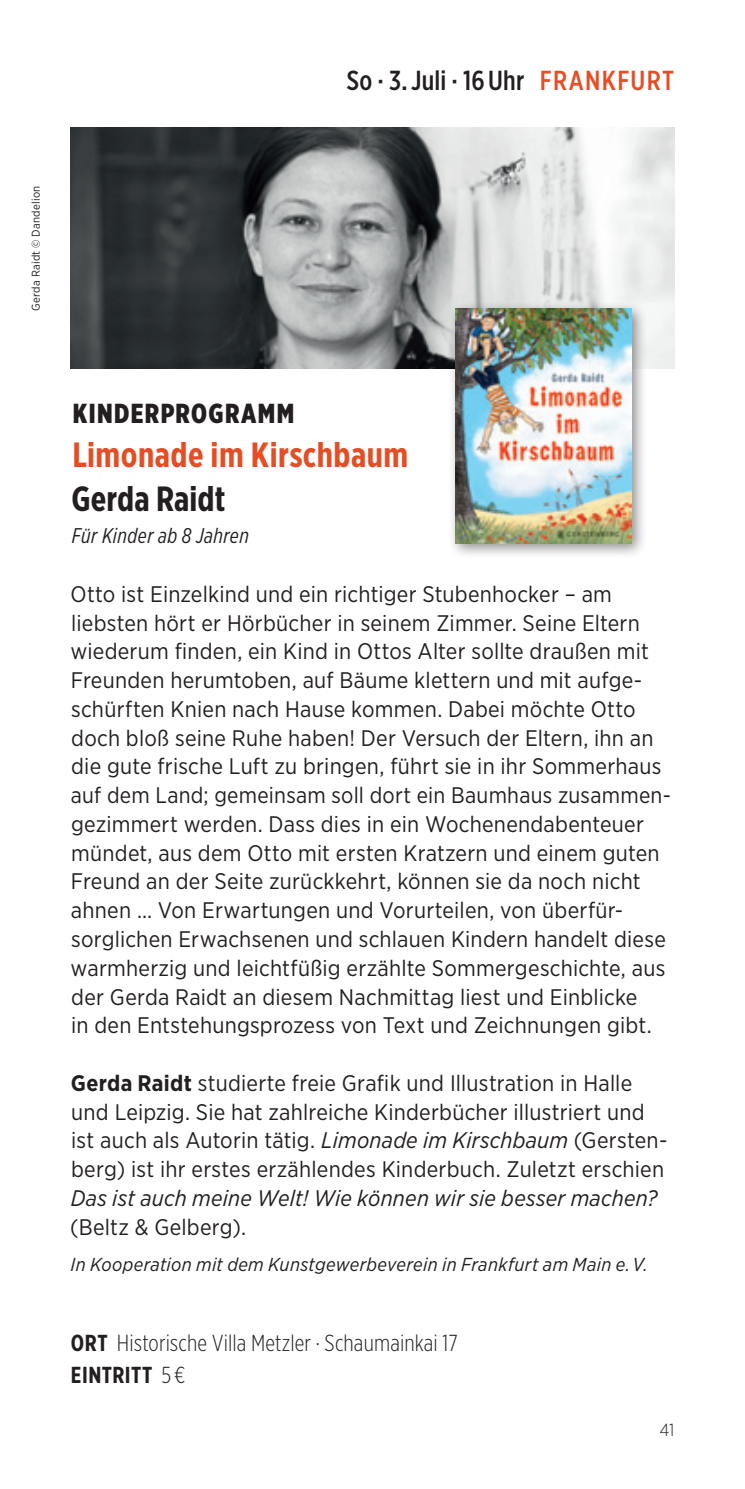
<style>
.page{position:relative;width:745px;height:1489px;background:#fff}
.page>*{position:absolute;margin:0;border:0;box-sizing:border-box;transform-origin:0 0}
.t1{font:700 35px "Gotham X Narrow";letter-spacing:.015em;color:#e64d25}
.t2{font:700 35px "Gotham X Narrow";letter-spacing:.005em;color:#231f20}
.t3{font:500 27.5px "Gotham X Narrow";letter-spacing:.04em;color:#231f20}
.t4{font:900 27.5px "Gotham X Narrow";letter-spacing:.05em;color:#231f20}
.t5{font:300 23px/31.2px "Gotham X Narrow";letter-spacing:.005em;color:#231f20}
.t6{font:22.5px/28.8px "Gotham Narrow";letter-spacing:.01em;color:#231f20}
.t7{font:italic 22.5px "Gotham Narrow";letter-spacing:.01em;color:#231f20}
.t8{font:italic 21.25px "Gotham X Narrow";letter-spacing:.02em;color:#231f20}
.t9{font:italic 18.75px "Gotham Narrow";letter-spacing:.015em;color:#231f20}
.t10{font:300 17.5px "Gotham Narrow";color:#231f20}
.t11{font:11.25px "Gotham Narrow";letter-spacing:.025em;color:#231f20}
.s1{color:#e64d25}
.s2{font-weight:700}
.s3{font-style:italic}
</style>
<div class="page">
<img style="left:71px;top:128px;width:602px;height:241px">
<div style="left:447px;top:300px;width:200px;height:258px;background:#231f20;opacity:.5"></div>
<img style="left:455px;top:309px;width:176px;height:234px">
<p class="t3" style="left:347px;top:64px;width:328px">So · 3. Juli · 16 Uhr <span class="s1">FRANKFURT</span></p>
<p class="t11" style="left:29px;top:310px;width:126px;rotate:-90deg">Gerda Raidt © Dandelion</p>
<p class="t4" style="left:73px;top:396px;width:223px">KINDERPROGRAMM</p>
<h1 class="t1" style="left:72px;top:433px;width:337px">Limonade im Kirschbaum</h1>
<h1 class="t2" style="left:71px;top:477px;width:155px">Gerda Raidt</h1>
<p class="t8" style="left:72px;top:523px;width:178px">Für Kinder ab 8 Jahren</p>
<p class="t6" style="left:70px;top:579px;width:601px">Otto ist Einzelkind und ein richtiger Stubenhocker – am liebsten hört er Hörbücher in seinem Zimmer. Seine Eltern wiederum finden, ein Kind in Ottos Alter sollte draußen mit Freunden herumtoben, auf Bäume klettern und mit aufge&shy;schürften Knien nach Hause kommen. Dabei möchte Otto doch bloß seine Ruhe haben! Der Versuch der Eltern, ihn an die gute frische Luft zu bringen, führt sie in ihr Sommerhaus auf dem Land; gemeinsam soll dort ein Baumhaus zusammen&shy;gezimmert werden. Dass dies in ein Wochenendabenteuer mündet, aus dem Otto mit ersten Kratzern und einem guten Freund an der Seite zurückkehrt, können sie da noch nicht ahnen … Von Erwartungen und Vorurteilen, von überfür&shy;sorglichen Erwachsenen und schlauen Kindern handelt diese warmherzig und leichtfüßig erzählte Sommergeschichte, aus der Gerda Raidt an diesem Nachmittag liest und Einblicke<br>in den Entstehungsprozess von Text und Zeichnungen gibt.</p>
<p class="t6" style="left:71px;top:1068px;width:597px"><span class="s2">Gerda Raidt</span> studierte freie Grafik und Illustration in Halle und Leipzig. Sie hat zahlreiche Kinderbücher illustriert und ist auch als Autorin tätig. <span class="s3">Limonade im Kirschbaum</span> (Gersten&shy;berg) ist ihr erstes erzählendes Kinderbuch. Zuletzt erschien</p>
<p class="t7" style="left:71px;top:1183px;width:588px">Das ist auch meine Welt! Wie können wir sie besser machen?</p>
<p class="t6" style="left:70px;top:1211px;width:177px">(Beltz &amp; Gelberg).</p>
<p class="t9" style="left:70px;top:1252px;width:578px">In Kooperation mit dem Kunstgewerbeverein in Frankfurt am Main e. V.</p>
<p class="t5" style="left:71px;top:1326px;width:388px"><span class="s2">ORT</span> Historische Villa Metzler · Schaumainkai 17<br><span class="s2">EINTRITT</span> 5 €</p>
<p class="t10" style="left:659px;top:1418px;width:16px">41</p>
</div>
